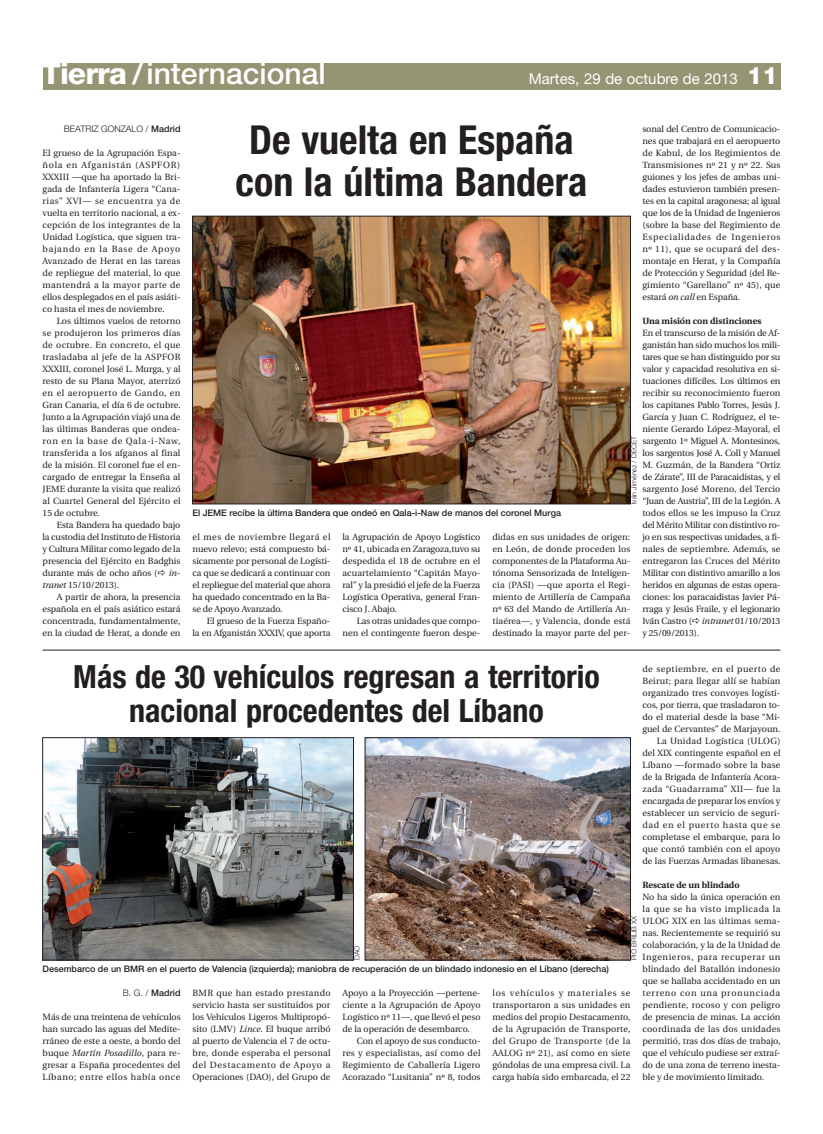
<style>
.page{position:relative;width:823px;height:1134px;background:#fff}
.page>*{position:absolute;margin:0;border:0;box-sizing:border-box;transform-origin:0 0}
.t1{font:700 condensed 40px/42px "Helvetica Neue";color:#231f20;text-align:center}
.t2{font:700 condensed 32px/34px "Helvetica Neue";color:#231f20;text-align:center}
.t3{font:500 30px "Helvetica Neue";color:#fff}
.t4{font:15px "Helvetica Neue";color:#fff}
.t5{font:9px/12px "Utopia";color:#231f20;text-align:justify}
.t6{font:500 9px "Helvetica Neue";color:#231f20}
.t7{font:700 9px "Utopia";color:#231f20}
.t8{font:300 9px "Helvetica Neue";color:#231f20}
.t9{font:italic 9px "Utopia";color:#231f20}
.t10{font:300 7px "Helvetica Neue";color:#231f20}
.s1{font-weight:800}
.s2{font-weight:800;font-size:24px}
.s3{font-weight:500}
.s4{font-style:italic}
.s5{font-weight:300}
</style>
<div class="page">
<div style="left:43px;top:63px;width:737px;height:27px;background:#959473"></div>
<hr style="left:43px;top:650px;width:737px;height:1px;background:#231f20">
<img style="left:194px;top:218px;width:434px;height:284px">
<div style="left:192px;top:216px;width:438px;height:288px;border:1px solid #231f20"></div>
<img style="left:42px;top:737px;width:309px;height:223px">
<div style="left:43px;top:737px;width:310px;height:223px;border:1px solid #231f20"></div>
<img style="left:367px;top:739px;width:261px;height:219px">
<div style="left:365px;top:737px;width:265px;height:223px;border:1px solid #231f20"></div>
<h3 class="t3" style="left:42px;top:62px;width:285px"><span class="s1">Tierra</span> /internacional</h3>
<h3 class="t4" style="left:528px;top:73px;width:250px">Martes, 29 de octubre de 2013 <span class="s2">11</span></h3>
<p class="t8" style="left:64px;top:123px;width:118px">BEATRIZ GONZALO / <span class="s3">Madrid</span></p>
<p class="t5" style="left:43px;top:148px;width:139px">El grueso de la Agrupación Espa&shy;ñola en Afganistán (ASPFOR)<br>XXXIII —que ha aportado la Bri&shy;gada de Infantería Ligera “Cana&shy;rias” XVI— se encuentra ya de vuelta en territorio nacional, a ex&shy;cepción de los integrantes de la Unidad Logística, que siguen tra&shy;bajando en la Base de Apoyo Avanzado de Herat en las tareas de repliegue del material, lo que mantendrá a la mayor parte de ellos desplegados en el país asiáti&shy;co hasta el mes de noviembre.</p>
<p class="t5" style="left:43px;top:316px;width:139px;text-indent:14px">Los últimos vuelos de retorno se produjeron los primeros días de octubre. En concreto, el que trasladaba al jefe de la ASPFOR XXXIII, coronel José L. Murga, y al resto de su Plana Mayor, aterrizó en el aeropuerto de Gando, en Gran Canaria, el día 6 de octubre.<br>Junto a la Agrupación viajó una de las últimas Banderas que ondea&shy;ron en la base de Qala-i-Naw, transferida a los afganos al final de la misión. El coronel fue el en&shy;cargado de entregar la Enseña al JEME durante la visita que realizó al Cuartel General del Ejército el 15 de octubre.</p>
<p class="t5" style="left:43px;top:520px;width:139px;text-indent:14px">Esta Bandera ha quedado bajo la custodia del Instituto de Historia y Cultura Militar como legado de la presencia del Ejército en Badghis durante más de ocho años (</p>
<h1 class="t1" style="left:235px;top:122px;width:353px">De vuelta en España con la última Bandera</h1>
<p class="t5" style="left:642px;top:124px;width:139px">sonal del Centro de Comunicacio&shy;nes que trabajará en el aeropuerto de Kabul, de los Regimientos de Transmisiones nº 21 y nº 22. Sus guiones y los jefes de ambas uni&shy;dades estuvieron también presen&shy;tes en la capital aragonesa; al igual que los de la Unidad de Ingenieros (sobre la base del Regimiento de Especialidades de Ingenieros nº 11), que se ocupará del des&shy;montaje en Herat, y la Compañía de Protección y Seguridad (del Re&shy;gimiento “Garellano” nº 45), que estará <span class="s4">on call</span> en España.</p>
<p class="t7" style="left:642px;top:317px;width:120px">Una misión con distinciones</p>
<p class="t5" style="left:642px;top:327px;width:139px">En el transcurso de la misión de Af&shy;ganistán han sido muchos los mili&shy;tares que se han distinguido por su valor y capacidad resolutiva en si&shy;tuaciones difíciles. Los últimos en recibir su reconocimiento fueron los capitanes Pablo Torres, Jesús J.<br>García y Juan C. Rodríguez, el te&shy;niente Gerardo López-Mayoral, el sargento 1º Miguel A. Montesinos, los sargentos José A. Coll y Manuel M. Guzmán, de la Bandera “Ortiz de Zárate”, III de Paracaidistas, y el sargento José Moreno, del Tercio “Juan de Austria”, III de la Legión. A todos ellos se les impuso la Cruz del Mérito Militar con distintivo ro&shy;jo en sus respectivas unidades, a fi&shy;nales de septiembre. Además, se entregaron las Cruces del Mérito Militar con distintivo amarillo a los heridos en algunas de estas opera&shy;ciones: los paracaidistas Javier Pá&shy;rraga y Jesús Fraile, y el legionario Iván Castro ( <span class="s4">intranet</span> 01/10/2013 y 25/09/2013).</p>
<p class="t10" style="left:629px;top:504px;width:69px;rotate:-90deg">Iván Jiménez / DECET</p>
<p class="t6" style="left:192px;top:510px;width:370px">El JEME recibe la última Bandera que ondeó en Qala-i-Naw de manos del coronel Murga</p>
<p class="t5" style="left:492px;top:532px;width:139px">didas en sus unidades de origen: en León, de donde proceden los componentes de la Plataforma Au&shy;tónoma Sensorizada de Inteligen&shy;cia (PASI) —que aporta el Regi&shy;miento de Artillería de Campaña nº 63 del Mando de Artillería An&shy;tiaérea—, y Valencia, donde está destinado la mayor parte del per-</p>
<p class="t5" style="left:342px;top:532px;width:139px">la Agrupación de Apoyo Logístico nº 41, ubicada en Zaragoza,tuvo su despedida el 18 de octubre en el acuartelamiento “Capitán Mayo&shy;ral” y la presidió el jefe de la Fuerza Logística Operativa, general Fran&shy;cisco J. Abajo.</p>
<p class="t5" style="left:342px;top:616px;width:139px;text-align:right">Las otras unidades que compo&shy;nen el contingente fueron despe-</p>
<p class="t5" style="left:192px;top:532px;width:139px">el mes de noviembre llegará el nuevo relevo; está compuesto bá&shy;sicamente por personal de Logísti&shy;ca que se dedicará a continuar con el repliegue del material que ahora ha quedado concentrado en la Ba&shy;se de Apoyo Avanzado.</p>
<p class="t5" style="left:192px;top:616px;width:139px;text-align:right">El grueso de la Fuerza Españo-<br>la en Afganistán XXXIV, que aporta</p>
<p class="t9" style="left:169px;top:569px;width:13px">in-</p>
<p class="t5" style="left:43px;top:580px;width:78px"><span class="s4">tranet</span> 15/10/2013).</p>
<p class="t5" style="left:57px;top:592px;width:125px">A partir de ahora, la presencia</p>
<p class="t5" style="left:43px;top:604px;width:139px">española en el país asiático estará</p>
<p class="t5" style="left:43px;top:616px;width:139px">concentrada, fundamentalmente,</p>
<p class="t5" style="left:43px;top:628px;width:139px">en la ciudad de Herat, a donde en</p>
<h2 class="t2" style="left:73px;top:663px;width:528px">Más de 30 vehículos regresan a territorio nacional procedentes del Líbano</h2>
<p class="t5" style="left:642px;top:664px;width:139px;text-align:right">de septiembre, en el puerto de<br>Beirut; para llegar allí se habían organizado tres convoyes logísti&shy;cos, por tierra, que trasladaron to&shy;do el material desde la base “Mi&shy;guel de Cervantes” de Marjayoun.<br>La Unidad Logística (ULOG) del XIX contingente español en el<br>Líbano —formado sobre la base de la Brigada de Infantería Acora&shy;zada “Guadarrama” XII— fue la encargada de preparar los envíos y establecer un servicio de seguri&shy;dad en el puerto hasta que se completase el embarque, para lo que contó también con el apoyo de las Fuerzas Armadas libanesas.</p>
<p class="t7" style="left:642px;top:881px;width:99px">Rescate de un blindado</p>
<p class="t5" style="left:642px;top:892px;width:139px">No ha sido la única operación en la que se ha visto implicada la ULOG XIX en las últimas sema&shy;nas. Recientemente se requirió su colaboración, y la de la Unidad de Ingenieros, para recuperar un blindado del Batallón indonesio que se hallaba accidentado en un terreno con una pronunciada pendiente, rocoso y con peligro de presencia de minas. La acción coordinada de las dos unidades permitió, tras dos días de trabajo, que el vehículo pudiese ser extraí&shy;do de una zona de terreno inesta&shy;ble y de movimiento limitado.</p>
<p class="t10" style="left:629px;top:960px;width:46px;rotate:-90deg">PIO BRILIB XX</p>
<p class="t10" style="left:352px;top:960px;width:16px;rotate:-90deg">DAO</p>
<p class="t6" style="left:43px;top:966px;width:567px">Desembarco de un BMR en el puerto de Valencia (izquierda); maniobra de recuperación de un blindado indonesio en el Líbano (derecha)</p>
<p class="t5" style="left:492px;top:988px;width:139px">los vehículos y materiales se transportaron a sus unidades en medios del propio Destacamento, de la Agrupación de Transporte, del Grupo de Transporte (de la AALOG nº 21), así como en siete góndolas de una empresa civil. La carga había sido embarcada, el 22</p>
<p class="t5" style="left:192px;top:988px;width:139px">BMR que han estado prestando servicio hasta ser sustituidos por los Vehículos Ligeros Multipropó&shy;sito (LMV) <span class="s4">Lince</span>. El buque arribó al puerto de Valencia el 7 de octu&shy;bre, donde esperaba el personal del Destacamento de Apoyo a Operaciones (DAO), del Grupo de</p>
<p class="t5" style="left:342px;top:988px;width:139px">Apoyo a la Proyección —pertene&shy;ciente a la Agrupación de Apoyo Logístico nº 11—, que llevó el peso de la operación de desembarco.</p>
<p class="t6" style="left:123px;top:990px;width:59px"><span class="s5">B. G. /</span> Madrid</p>
<p class="t5" style="left:43px;top:1012px;width:139px">Más de una treintena de vehículos han surcado las aguas del Medite&shy;rráneo de este a oeste, a bordo del buque <span class="s4">Martín Posadillo</span>, para re&shy;gresar a España procedentes del Líbano; entre ellos había once</p>
<p class="t5" style="left:342px;top:1036px;width:139px;text-indent:14px">Con el apoyo de sus conducto&shy;res y especialistas, así como del Regimiento de Caballería Ligero Acorazado “Lusitania” nº 8, todos</p>
</div>
